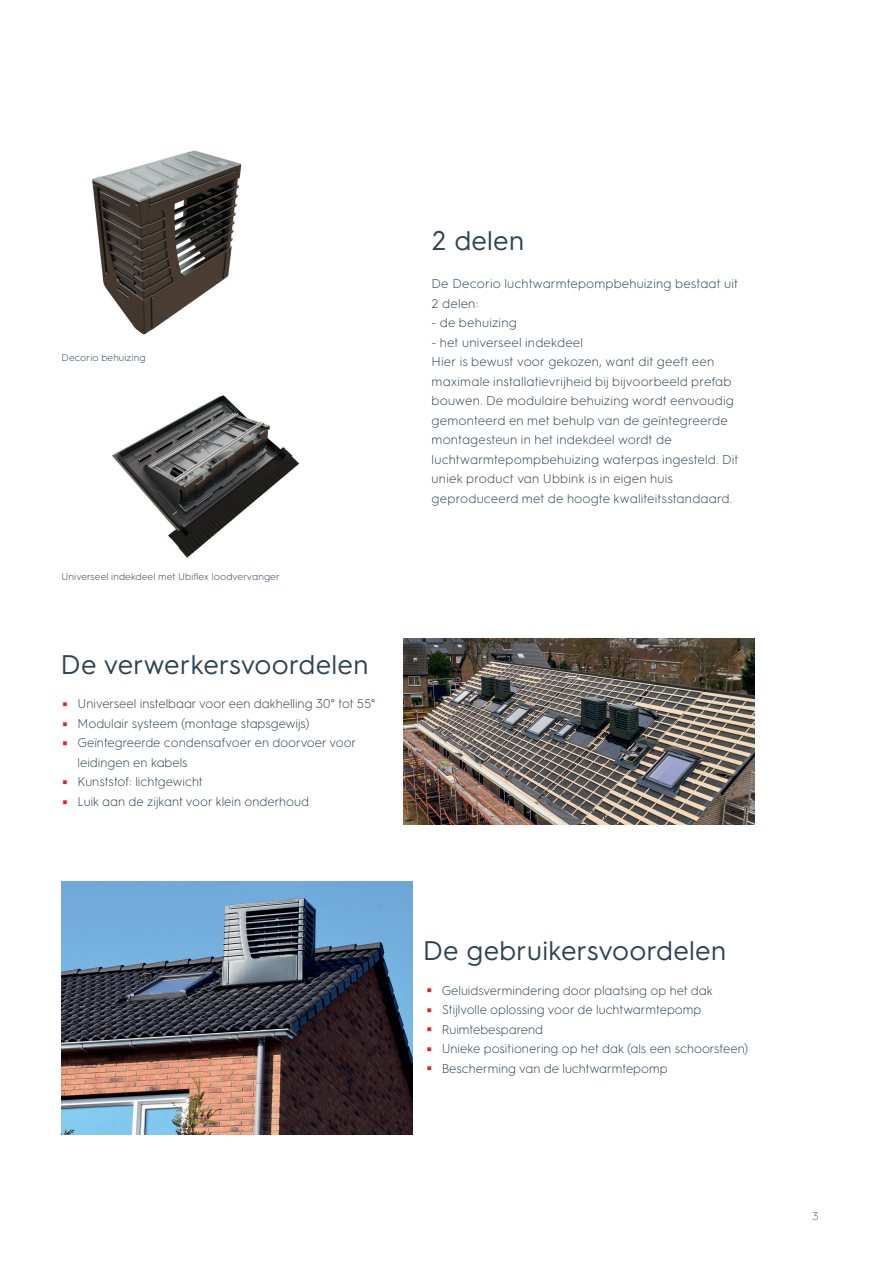
<style>
.page{position:relative;width:893px;height:1263px;background:#fff}
.page>*{position:absolute;margin:0;border:0;box-sizing:border-box;transform-origin:0 0}
.t1{font:27px "HGS3";letter-spacing:.01em;color:#2c4354}
.t2{font:300 12.75px/19.5px "HGS3";color:#2c4354}
.t3{font:300 11.25px "HGS3";color:#4e6476}
.t4{font:300 9.75px "HGS3";letter-spacing:.01em;color:#2c4354}
.t5{font:600 5.1px "HGS3";color:#ee1d23;scale:6.37 1}
</style>
<div class="page">
<img style="left:112px;top:395px;width:188px;height:163px">
<img style="left:92px;top:150px;width:150px;height:185px">
<img style="left:404px;top:638px;width:351px;height:186px">
<img style="left:62px;top:882px;width:350px;height:252px">
<p class="t4" style="left:62px;top:351px;width:85px">Decorio behuizing</p>
<p class="t4" style="left:62px;top:570px;width:220px">Universeel indekdeel met Ubiflex loodvervanger</p>
<p class="t1" style="left:61px;top:646px;width:309px">De verwerkersvoordelen</p>
<p class="t5" style="left:61px;top:701px;width:3px">|</p>
<p class="t2" style="left:78px;top:693px;width:299px">Universeel instelbaar voor een dakhelling 30° tot 55°</p>
<p class="t5" style="left:61px;top:720px;width:3px">|</p>
<p class="t2" style="left:78px;top:713px;width:233px">Modulair systeem (montage stapsgewijs)</p>
<p class="t5" style="left:61px;top:740px;width:3px">|</p>
<p class="t2" style="left:78px;top:732px;width:280px">Geïntegreerde condensafvoer en doorvoer voor leidingen en kabels</p>
<p class="t5" style="left:61px;top:779px;width:3px">|</p>
<p class="t2" style="left:78px;top:771px;width:127px">Kunststof: lichtgewicht</p>
<p class="t5" style="left:61px;top:798px;width:3px">|</p>
<p class="t2" style="left:78px;top:791px;width:233px">Luik aan de zijkant voor klein onderhoud</p>
<p class="t1" style="left:432px;top:221px;width:94px">2 delen</p>
<p class="t2" style="left:432px;top:273px;width:308px">De Decorio luchtwarmtepompbehuizing bestaat uit<br>2 delen:</p>
<p class="t2" style="left:432px;top:312px;width:87px">- de behuizing</p>
<p class="t2" style="left:432px;top:332px;width:309px">- het universeel indekdeel<br>Hier is bewust voor gekozen, want dit geeft een maximale installatievrijheid bij bijvoorbeeld prefab bouwen. De modulaire behuizing wordt eenvoudig gemonteerd en met behulp van de geïntegreerde montagesteun in het indekdeel wordt de luchtwarmtepompbehuizing waterpas ingesteld. Dit uniek product van Ubbink is in eigen huis geproduceerd met de hoogte kwaliteitsstandaard.</p>
<p class="t1" style="left:423px;top:931px;width:305px">De gebruikersvoordelen</p>
<p class="t5" style="left:425px;top:987px;width:3px">|</p>
<p class="t2" style="left:442px;top:980px;width:273px">Geluidsvermindering door plaatsing op het dak</p>
<p class="t5" style="left:425px;top:1006px;width:3px">|</p>
<p class="t2" style="left:442px;top:999px;width:261px">Stijlvolle oplossing voor de luchtwarmtepomp</p>
<p class="t5" style="left:425px;top:1026px;width:3px">|</p>
<p class="t2" style="left:442px;top:1019px;width:103px">Ruimtebesparend</p>
<p class="t5" style="left:425px;top:1045px;width:3px">|</p>
<p class="t2" style="left:442px;top:1038px;width:308px">Unieke positionering op het dak (als een schoorsteen)</p>
<p class="t5" style="left:425px;top:1065px;width:3px">|</p>
<p class="t2" style="left:442px;top:1058px;width:228px">Bescherming van de luchtwarmtepomp</p>
<p class="t3" style="left:812px;top:1209px;width:8px">3</p>
</div>
